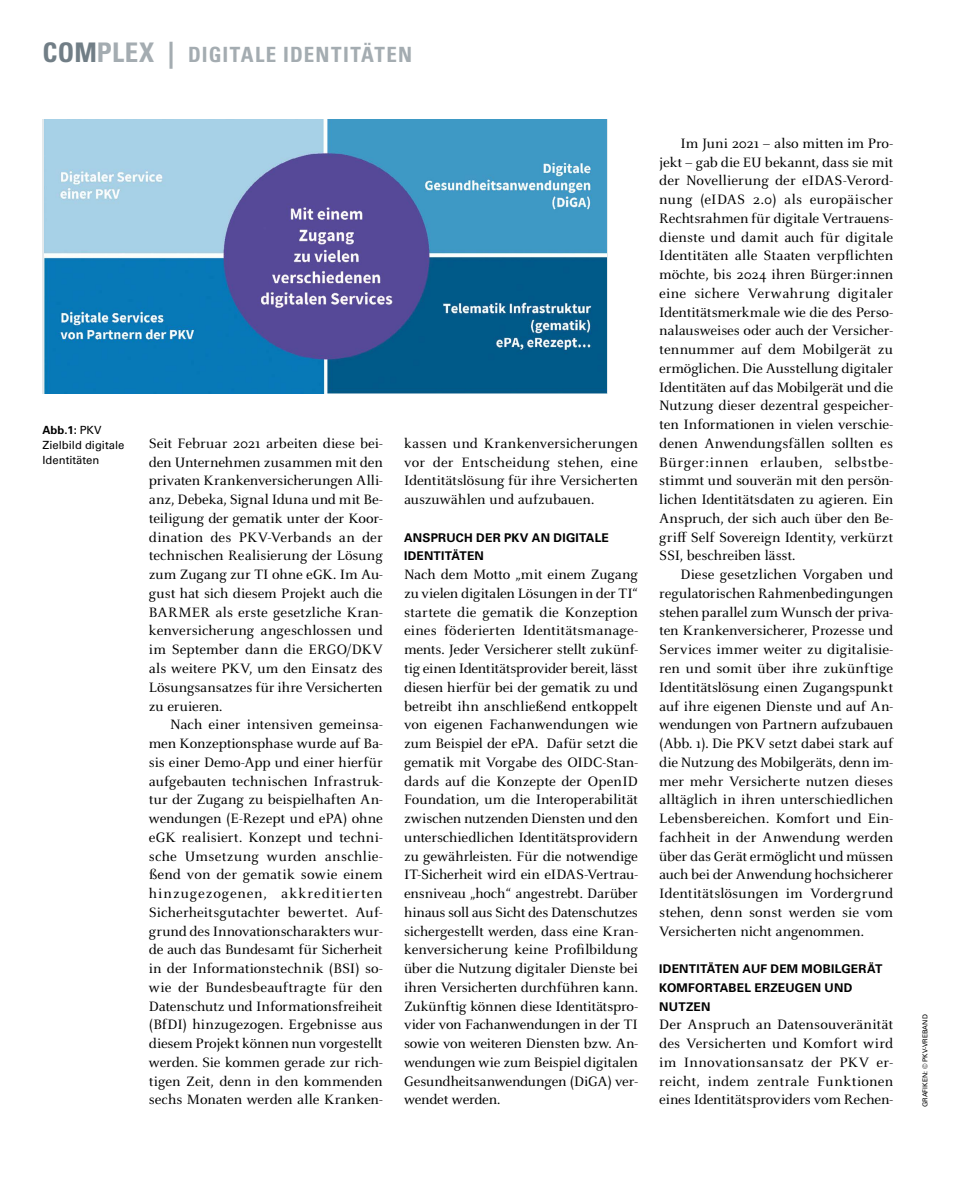
<style>
.page{position:relative;width:957px;height:1191px;background:#fff}
.page>*{position:absolute;margin:0;border:0;box-sizing:border-box;transform-origin:0 0}
.t1{font:700 condensed 21px "Univers LT Std";letter-spacing:.055em;color:#a4acb1}
.t2{font:15px/18.8px "Celeste OT";letter-spacing:-.01em;color:#000;text-align:justify}
.t3{font:700 12px/18.8px "Univers LT Std";letter-spacing:.02em;color:#000}
.t4{font:11.25px/15px "Univers LT Std";color:#000}
.t5{font:6.75px "Univers LT Std";color:#000}
.s1{font-size:27px;color:#717e86}
.s2{font-size:27px}
.s3{font-weight:700}
</style>
<div class="page">
<img style="left:45px;top:119px;width:562px;height:274px">
<h1 class="t1" style="left:43px;top:42px;width:371px"><span class="s1">COM</span><span class="s2">PLEX |</span> DIGITALE IDENTITÄTEN</h1>
<p class="t4" style="left:43px;top:422px;width:83px"><span class="s3">Abb.1:</span> PKV<br>Zielbild digitale<br>Identitäten</p>
<p class="t2" style="left:149px;top:434px;width:235px">Seit Februar 2021 arbeiten diese bei&shy;den Unternehmen zusammen mit den privaten Krankenversicherungen Alli&shy;anz, Debeka, Signal Iduna und mit Be&shy;teiligung der gematik unter der Koor&shy;dination des PKV-Verbands an der technischen Realisierung der Lösung zum Zugang zur TI ohne eGK. Im Au&shy;gust hat sich diesem Projekt auch die BARMER als erste gesetzliche Kran&shy;kenversicherung angeschlossen und im September dann die ERGO/DKV als weitere PKV, um den Einsatz des Lösungsansatzes für ihre Versicherten zu eruieren.</p>
<p class="t2" style="left:149px;top:715px;width:235px;text-indent:21px">Nach einer intensiven gemeinsa&shy;men Konzeptionsphase wurde auf Ba&shy;sis einer Demo-App und einer hierfür aufgebauten technischen Infrastruk&shy;tur der Zugang zu beispielhaften An&shy;wendungen (E-Rezept und ePA) ohne eGK realisiert. Konzept und techni&shy;sche Umsetzung wurden anschlie&shy;ßend von der gematik sowie einem hinzugezogenen, akkreditierten Sicherheitsgutachter bewertet. Auf&shy;grund des Innovationscharakters wur&shy;de auch das Bundesamt für Sicherheit in der Informationstechnik (BSI) so&shy;wie der Bundesbeauftragte für den Datenschutz und Informationsfreiheit (BfDI) hinzugezogen. Ergebnisse aus diesem Projekt können nun vorgestellt werden. Sie kommen gerade zur rich&shy;tigen Zeit, denn in den kommenden sechs Monaten werden alle Kranken-</p>
<p class="t2" style="left:404px;top:434px;width:235px">kassen und Krankenversicherungen vor der Entscheidung stehen, eine Identitätslösung für ihre Versicherten auszuwählen und aufzubauen.</p>
<p class="t3" style="left:404px;top:528px;width:206px">ANSPRUCH DER PKV AN DIGITALE<br>IDENTITÄTEN</p>
<p class="t2" style="left:404px;top:565px;width:235px">Nach dem Motto „mit einem Zugang zu vielen digitalen Lösungen in der TI“ startete die gematik die Konzeption eines föderierten Identitätsmanage&shy;ments. Jeder Versicherer stellt zukünf&shy;tig einen Identitätsprovider bereit, lässt diesen hierfür bei der gematik zu und betreibt ihn anschließend entkoppelt von eigenen Fachanwendungen wie zum Beispiel der ePA. Dafür setzt die gematik mit Vorgabe des OIDC-Stan&shy;dards auf die Konzepte der OpenID Foundation, um die Interoperabilität zwischen nutzenden Diensten und den unterschiedlichen Identitätsprovidern zu gewährleisten. Für die notwendige IT-Sicherheit wird ein eIDAS-Vertrau&shy;ensniveau „hoch“ angestrebt. Darüber hinaus soll aus Sicht des Datenschutzes sichergestellt werden, dass eine Kran&shy;kenversicherung keine Profilbildung über die Nutzung digitaler Dienste bei ihren Versicherten durchführen kann.<br>Zukünftig können diese Identitätspro&shy;vider von Fachanwendungen in der TI sowie von weiteren Diensten bzw. An&shy;wendungen wie zum Beispiel digitalen Gesundheitsanwendungen (DiGA) ver&shy;wendet werden.</p>
<p class="t2" style="left:659px;top:134px;width:235px;text-indent:21px">Im Juni 2021 – also mitten im Pro&shy;jekt – gab die EU bekannt, dass sie mit der Novellierung der eIDAS-Verord&shy;nung (eIDAS 2.0) als europäischer Rechtsrahmen für digitale Vertrauens&shy;dienste und damit auch für digitale Identitäten alle Staaten verpflichten möchte, bis 2024 ihren Bürger:innen eine sichere Verwahrung digitaler Identitätsmerkmale wie die des Perso&shy;nalausweises oder auch der Versicher&shy;tennummer auf dem Mobilgerät zu ermöglichen. Die Ausstellung digitaler Identitäten auf das Mobilgerät und die Nutzung dieser dezentral gespeicher&shy;ten Informationen in vielen verschie&shy;denen Anwendungsfällen sollten es Bürger:innen erlauben, selbstbe&shy;stimmt und souverän mit den persön&shy;lichen Identitätsdaten zu agieren. Ein Anspruch, der sich auch über den Be&shy;griff Self Sovereign Identity, verkürzt SSI, beschreiben lässt.</p>
<p class="t2" style="left:659px;top:565px;width:235px;text-indent:21px">Diese gesetzlichen Vorgaben und regulatorischen Rahmenbedingungen stehen parallel zum Wunsch der priva&shy;ten Krankenversicherer, Prozesse und Services immer weiter zu digitalisie&shy;ren und somit über ihre zukünftige Identitätslösung einen Zugangspunkt auf ihre eigenen Dienste und auf An&shy;wendungen von Partnern aufzubauen (Abb. 1). Die PKV setzt dabei stark auf die Nutzung des Mobilgeräts, denn im&shy;mer mehr Versicherte nutzen dieses alltäglich in ihren unterschiedlichen Lebensbereichen. Komfort und Ein&shy;fachheit in der Anwendung werden über das Gerät ermöglicht und müssen auch bei der Anwendung hochsicherer Identitätslösungen im Vordergrund stehen, denn sonst werden sie vom Versicherten nicht angenommen.</p>
<p class="t3" style="left:659px;top:959px;width:225px">IDENTITÄTEN AUF DEM MOBILGERÄT<br>KOMFORTABEL ERZEUGEN UND<br>NUTZEN</p>
<p class="t2" style="left:659px;top:1015px;width:235px">Der Anspruch an Datensouveränität des Versicherten und Komfort wird im Innovationsansatz der PKV er&shy;reicht, indem zentrale Funktionen eines Identitätsproviders vom Rechen-</p>
<p class="t5" style="left:921px;top:1107px;width:94px;rotate:-90deg">GRAFIKEN: © PKV-VREBAND</p>
</div>
